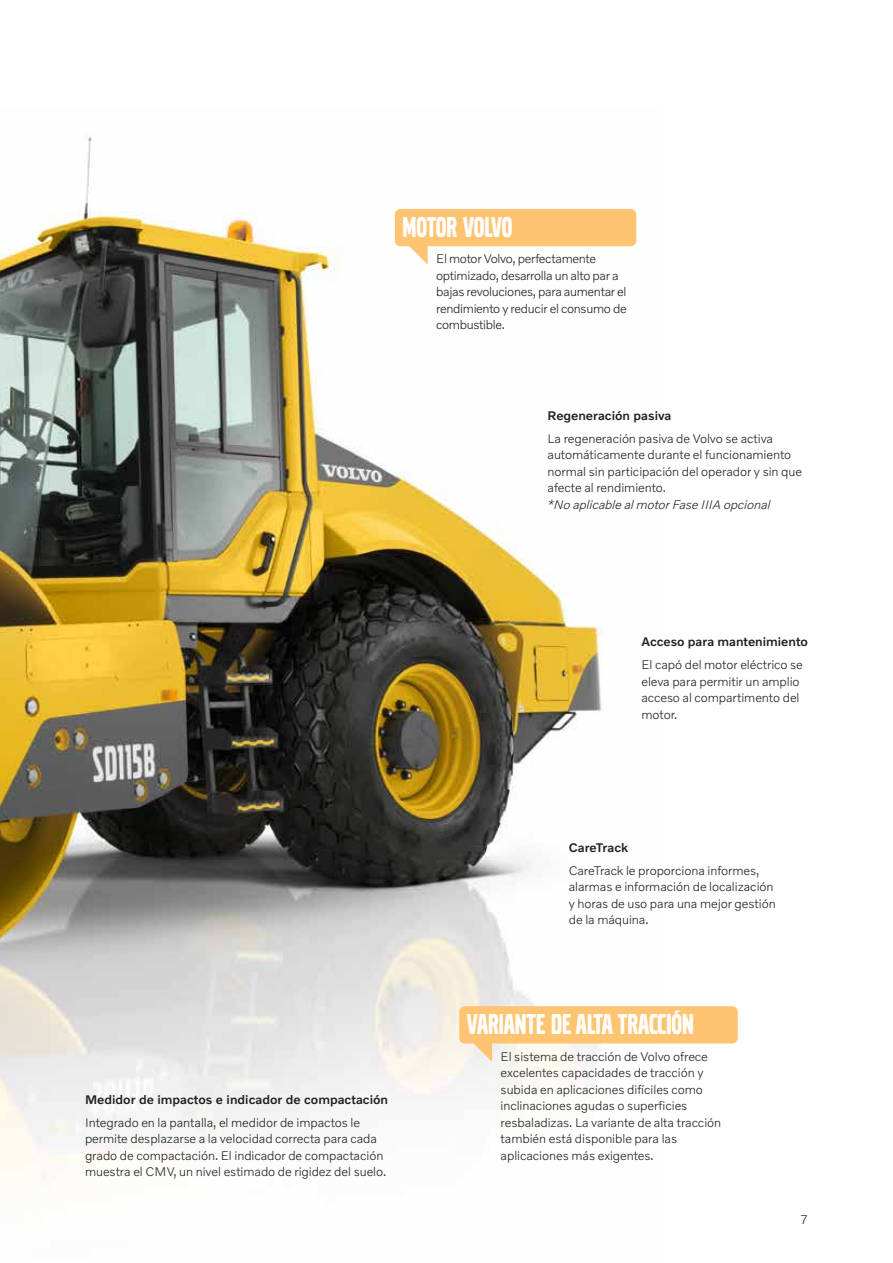
<style>
.page{position:relative;width:893px;height:1263px;background:#fff}
.page>*{position:absolute;margin:0;border:0;box-sizing:border-box;transform-origin:0 0}
.t1{font:30px "Volvo Broad Pro";color:#fff}
.t2{font:300 12.75px/16.5px "Volvo Novum";letter-spacing:-.005em;color:#231f20}
.t3{font:300 12.75px/16.5px "Volvo Novum";letter-spacing:-.025em;color:#231f20}
.t4{font:500 12.75px "Volvo Novum";color:#231f20}
.t5{font:italic 300 12.75px "Volvo Novum";letter-spacing:-.005em;color:#231f20}
</style>
<div class="page">
<img style="left:0;top:134px;width:660px;height:1046px">
<div style="left:395px;top:209px;width:241px;height:37px;background:#fec472;border-radius:6px"></div>
<svg style="left:408px;top:246px;width:20px;height:19px"></svg>
<div style="left:459px;top:1006px;width:279px;height:37px;background:#fec472;border-radius:6px"></div>
<svg style="left:472px;top:1043px;width:20px;height:19px"></svg>
<h1 class="t1" style="left:402px;top:213px;width:112px">MOTOR VOLVO</h1>
<p class="t3" style="left:436px;top:250px;width:192px">El motor Volvo, perfectamente optimizado, desarrolla un alto par a bajas revoluciones, para aumentar el rendimiento y reducir el consumo de combustible.</p>
<p class="t4" style="left:548px;top:407px;width:125px">Regeneración pasiva</p>
<p class="t2" style="left:548px;top:429px;width:256px">La regeneración pasiva de Volvo se activa automáticamente durante el funcionamiento normal sin participación del operador y sin que afecte al rendimiento.</p>
<p class="t5" style="left:548px;top:496px;width:224px">*No aplicable al motor Fase IIIA opcional</p>
<p class="t4" style="left:85px;top:1091px;width:305px">Medidor de impactos e indicador de compactación</p>
<p class="t2" style="left:85px;top:1114px;width:303px">Integrado en la pantalla, el medidor de impactos le permite desplazarse a la velocidad correcta para cada grado de compactación. El indicador de compactación muestra el CMV, un nivel estimado de rigidez del suelo.</p>
<p class="t4" style="left:641px;top:634px;width:168px">Acceso para mantenimiento</p>
<p class="t2" style="left:641px;top:656px;width:163px">El capó del motor eléctrico se eleva para permitir un amplio acceso al compartimento del motor.</p>
<p class="t4" style="left:569px;top:839px;width:61px">CareTrack</p>
<p class="t2" style="left:569px;top:862px;width:208px">CareTrack le proporciona informes, alarmas e información de localización y horas de uso para una mejor gestión de la máquina.</p>
<h1 class="t1" style="left:467px;top:1010px;width:229px">VARIANTE DE ALTA TRACCIÓN</h1>
<p class="t2" style="left:501px;top:1047px;width:222px">El sistema de tracción de Volvo ofrece excelentes capacidades de tracción y subida en aplicaciones difíciles como inclinaciones agudas o superficies resbaladizas. La variante de alta tracción también está disponible para las aplicaciones más exigentes.</p>
<p class="t2" style="left:800px;top:1210px;width:9px">7</p>
</div>
